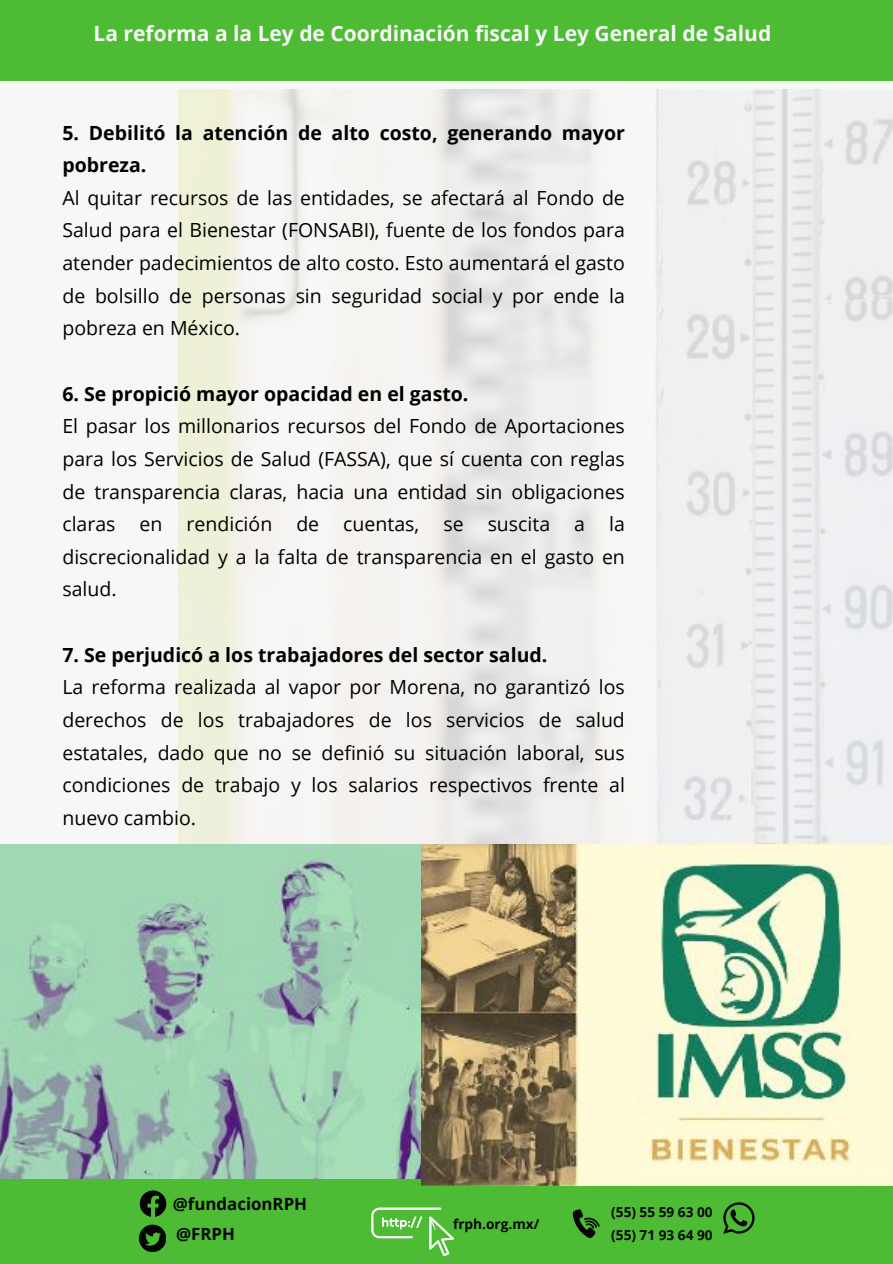
<style>
.page{position:relative;width:893px;height:1264px;background:#fff}
.page>*{position:absolute;margin:0;border:0;box-sizing:border-box;transform-origin:0 0}
.t1{font:700 21px "Open Sans";color:#f7f7f7}
.t2{font:19.5px/32.7px "Open Sans";color:#000;text-align:justify}
.t3{font:700 19.5px/32.7px "Open Sans";color:#000}
.t4{font:700 16.8px "Open Sans";color:#050505}
.t5{font:700 13.65px "Open Sans";color:#050505}
</style>
<div class="page">
<div style="left:0;top:0;width:892px;height:1263px;background:#f7f7f7"></div>
<div style="left:0;top:1178px;width:892px;height:85px;background:#4ebb35"></div>
<svg style="left:140px;top:1190px;width:26px;height:26px"></svg>
<svg style="left:139px;top:1224px;width:27px;height:27px"></svg>
<svg style="left:572px;top:1209px;width:27px;height:29px"></svg>
<svg style="left:723px;top:1202px;width:31px;height:31px"></svg>
<svg style="left:371px;top:1207px;width:83px;height:48px"></svg>
<div style="left:0;top:0;width:892px;height:81px;background:#4ebb35"></div>
<img style="left:179px;top:89px;width:713px;height:755px">
<img style="left:0;top:844px;width:422px;height:334px">
<img style="left:422px;top:844px;width:470px;height:341px">
<p class="t1" style="left:94px;top:18px;width:679px">La reforma a la Ley de Coordinación fiscal y Ley General de Salud</p>
<p class="t3" style="left:62px;top:116px;width:564px">5. Debilitó la atención de alto costo, generando mayor pobreza.</p>
<p class="t2" style="left:62px;top:181px;width:564px">Al quitar recursos de las entidades, se afectará al Fondo de Salud para el Bienestar (FONSABI), fuente de los fondos para atender padecimientos de alto costo. Esto aumentará el gasto de bolsillo de personas sin seguridad social y por ende la pobreza en México.</p>
<p class="t3" style="left:62px;top:377px;width:407px">6. Se propició mayor opacidad en el gasto.</p>
<p class="t2" style="left:62px;top:409px;width:564px">El pasar los millonarios recursos del Fondo de Aportaciones para los Servicios de Salud (FASSA), que sí cuenta con reglas de transparencia claras, hacia una entidad sin obligaciones claras en rendición de cuentas, se suscita a la discrecionalidad y a la falta de transparencia en el gasto en salud.</p>
<p class="t3" style="left:62px;top:638px;width:486px">7. Se perjudicó a los trabajadores del sector salud.</p>
<p class="t2" style="left:62px;top:670px;width:564px">La reforma realizada al vapor por Morena, no garantizó los derechos de los trabajadores de los servicios de salud estatales, dado que no se definió su situación laboral, sus condiciones de trabajo y los salarios respectivos frente al nuevo cambio.</p>
<p class="t4" style="left:173px;top:1192px;width:136px">@fundacionRPH</p>
<p class="t4" style="left:176px;top:1222px;width:60px">@FRPH</p>
<p class="t5" style="left:453px;top:1213px;width:88px">frph.org.mx/</p>
<p class="t5" style="left:611px;top:1201px;width:103px">(55) 55 59 63 00</p>
<p class="t5" style="left:611px;top:1225px;width:103px">(55) 71 93 64 90</p>
</div>
